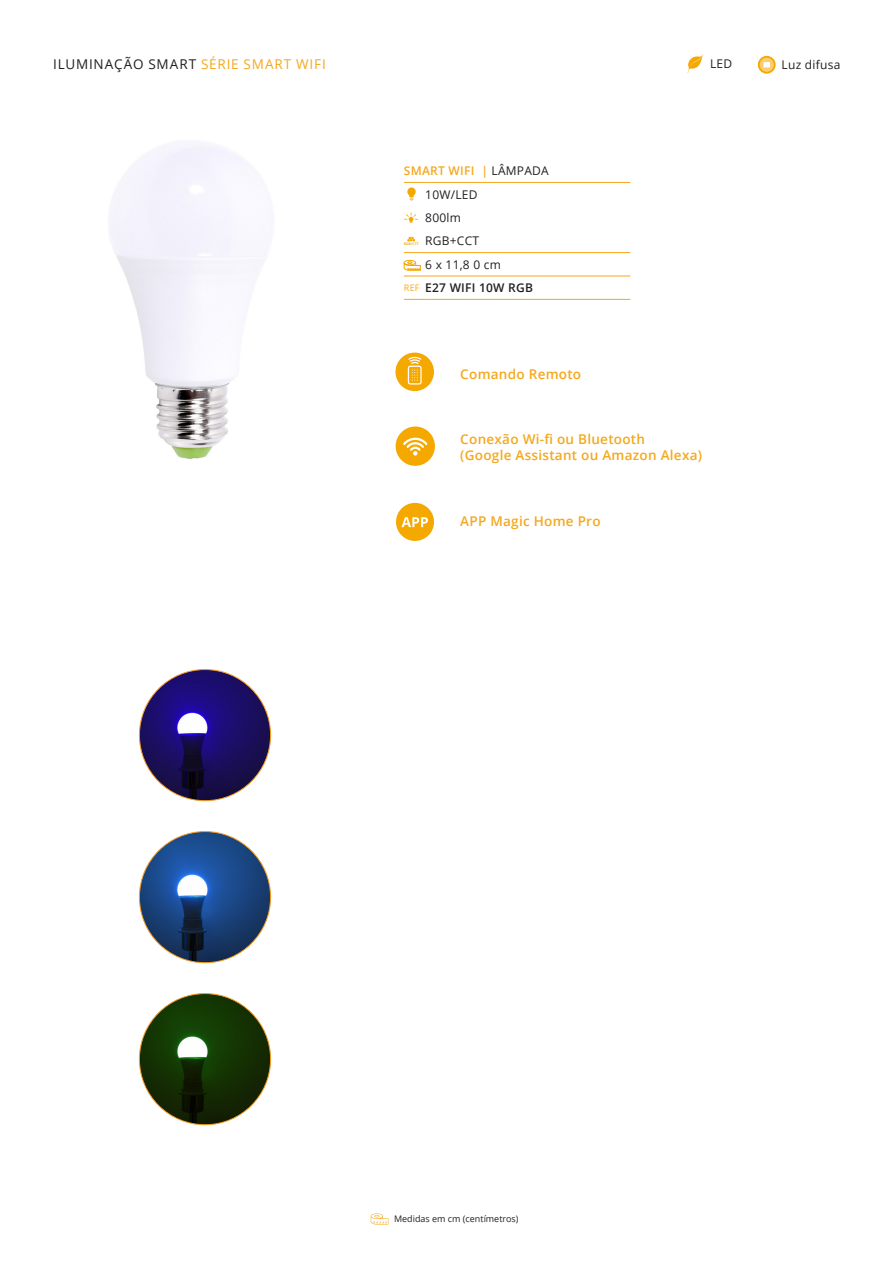
<style>
.page{position:relative;width:893px;height:1263px;background:#fff}
.page>*{position:absolute;margin:0;border:0;box-sizing:border-box;transform-origin:0 0}
.t1{font:600 13.5px/16.2px "Open Sans";letter-spacing:.02em;color:#f5a81c}
.t2{font:13.5px "Open Sans";letter-spacing:.06em;color:#231f20}
.t3{font:12px "Open Sans";letter-spacing:.02em;color:#231f20}
.t4{font:600 12px "Open Sans";letter-spacing:.02em;color:#f5a81c}
.t5{font:600 12px "Open Sans";letter-spacing:.02em;color:#231f20}
.t6{font:9px "Open Sans";color:#231f20}
.t7{font:700 3.45px "Open Sans";color:#f5a800}
.s1{color:#f5a81c}
.s2{font-weight:400;color:#231f20}
.s3{font-weight:400;font-size:9px;color:#f5a81c}
</style>
<div class="page">
<svg style="left:371px;top:1213px;width:17px;height:11px"></svg>
<svg style="left:758px;top:56px;width:18px;height:18px"></svg>
<div style="left:760px;top:58px;width:14px;height:14px;background:#facf73;border-radius:50%"></div>
<svg style="left:763px;top:62px;width:7px;height:5px"></svg>
<svg style="left:404px;top:252px;width:21px;height:1px"></svg>
<hr style="left:425px;top:252px;width:205px;height:1px;background:#f5a81c">
<hr style="left:425px;top:276px;width:205px;height:1px;background:#f5a81c">
<svg style="left:404px;top:299px;width:21px;height:1px"></svg>
<hr style="left:425px;top:299px;width:205px;height:1px;background:#f5a81c">
<hr style="left:425px;top:182px;width:205px;height:1px;background:#f5a81c">
<svg style="left:404px;top:182px;width:21px;height:19px"></svg>
<svg style="left:404px;top:212px;width:14px;height:11px"></svg>
<img style="left:109px;top:144px;width:158px;height:315px">
<svg style="left:407px;top:237px;width:8px;height:5px"></svg>
<div style="left:395px;top:353px;width:39px;height:38px;background:#f5a800;border-radius:50%"></div>
<svg style="left:408px;top:356px;width:14px;height:28px"></svg>
<div style="left:396px;top:426px;width:39px;height:40px;background:#f5a800;border-radius:50%"></div>
<svg style="left:403px;top:438px;width:24px;height:18px"></svg>
<svg style="left:396px;top:503px;width:38px;height:38px"></svg>
<svg style="left:687px;top:53px;width:17px;height:20px"></svg>
<svg style="left:404px;top:260px;width:21px;height:17px"></svg>
<img style="left:139px;top:993px;width:132px;height:132px;border-radius:66px">
<img style="left:139px;top:831px;width:132px;height:132px;border-radius:66px">
<img style="left:139px;top:669px;width:132px;height:132px;border-radius:66px">
<p class="t2" style="left:53px;top:55px;width:274px">ILUMINAÇÃO SMART <span class="s1">SÉRIE SMART WIFI</span></p>
<p class="t3" style="left:710px;top:56px;width:24px">LED</p>
<p class="t3" style="left:782px;top:57px;width:60px">Luz difusa</p>
<p class="t4" style="left:404px;top:162px;width:146px">SMART WIFI | <span class="s2">LÂMPADA</span></p>
<p class="t3" style="left:425px;top:186px;width:54px">10W/LED</p>
<p class="t3" style="left:425px;top:209px;width:37px">800lm</p>
<p class="t3" style="left:425px;top:233px;width:56px">RGB+CCT</p>
<p class="t3" style="left:425px;top:256px;width:77px">6 x 11,8 0 cm</p>
<p class="t5" style="left:404px;top:279px;width:131px"><span class="s3">REF</span> E27 WIFI 10W RGB</p>
<p class="t7" style="left:404px;top:242px;width:16px">RGB+CTT</p>
<p class="t1" style="left:460px;top:365px;width:122px">Comando Remoto</p>
<p class="t1" style="left:460px;top:431px;width:243px">Conexão Wi-fi ou Bluetooth<br>(Google Assistant ou Amazon Alexa)</p>
<p class="t1" style="left:460px;top:512px;width:142px">APP Magic Home Pro</p>
<p class="t6" style="left:394px;top:1212px;width:126px">Medidas em cm (centímetros)</p>
</div>
